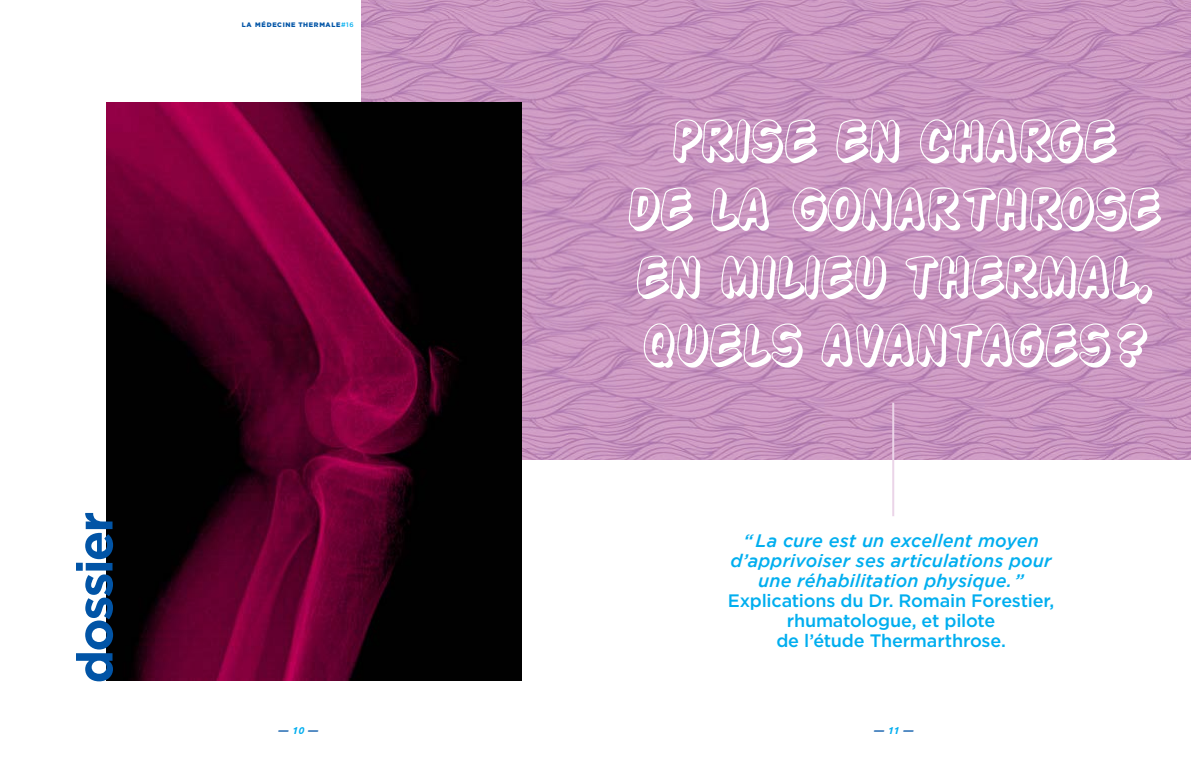
<style>
.page{position:relative;width:1191px;height:763px;background:#fff}
.page>*{position:absolute;margin:0;border:0;box-sizing:border-box;transform-origin:0 0}
.t1{font:56px/68px "Action Man Shaded";letter-spacing:-.04em;color:#fff;text-align:center}
.t2{font:700 50px "Gotham";letter-spacing:-.04em;color:#0154a6}
.t3{font:italic 500 18px/20px "Gotham";letter-spacing:.005em;color:#00aeef;text-align:center}
.t4{font:500 18px/20px "Gotham";letter-spacing:-.015em;color:#00aeef;text-align:center}
.t5{font:italic 700 10px "Ubuntu";color:#0154a6}
.t6{font:900 6.5px "Gotham";letter-spacing:.105em;color:#0154a6}
.s1{font-weight:500;color:#00aeef}
.s2{color:#00aeef}
</style>
<div class="page">
<img style="left:361px;top:0;width:830px;height:459px">
<img style="left:106px;top:102px;width:415px;height:578px">
<hr style="left:892px;top:403px;width:2px;height:113px;background:#ebd4e8">
<h2 class="t2" style="left:66px;top:683px;width:173px;rotate:-90deg">dossier</h2>
<p class="t6" style="left:242px;top:20px;width:114px">LA MÉDECINE THERMALE<span class="s1">#16</span></p>
<h1 class="t1" style="left:625px;top:104px;width:537px">PRISE EN CHARGE<br>DE LA GONARTHROSE<br>EN MILIEU THERMAL,<br>QUELS AVANTAGES?</h1>
<p class="t3" style="left:730px;top:530px;width:323px">“La cure est un excellent moyen d’apprivoiser ses articulations pour une réhabilitation physique.”</p>
<p class="t4" style="left:728px;top:590px;width:328px">Explications du Dr. Romain Forestier, rhumatologue, et pilote<br>de l’étude Thermarthrose.</p>
<p class="t5" style="left:278px;top:724px;width:41px">— <span class="s2">10</span> —</p>
<p class="t5" style="left:873px;top:724px;width:41px">— <span class="s2">11</span> —</p>
</div>
